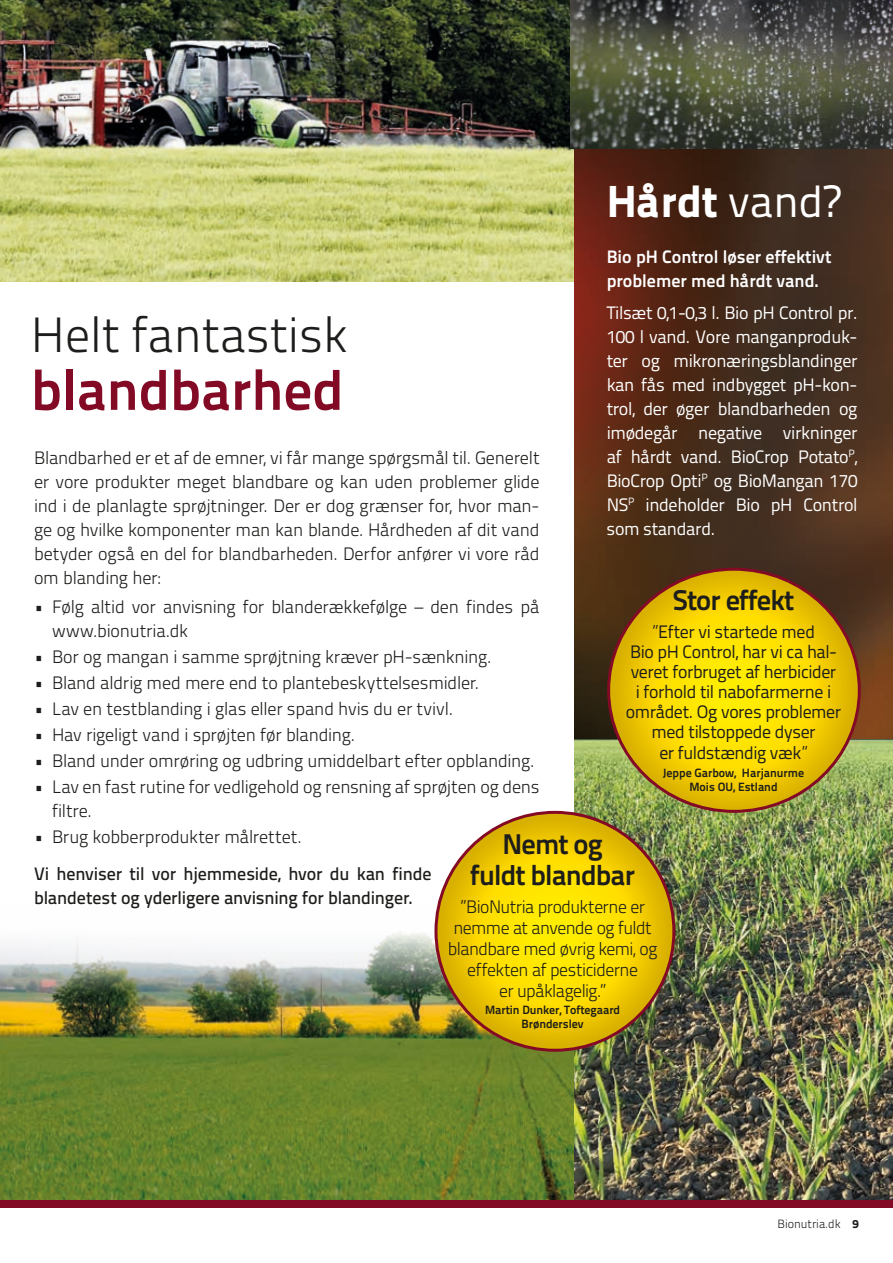
<style>
.page{position:relative;width:893px;height:1263px;background:#fff}
.page>*{position:absolute;margin:0;border:0;box-sizing:border-box;transform-origin:0 0}
.t1{font:700 57px "Titillium Text 22 L";color:#830a24}
.t2{font:300 49.5px "Titillium Text 22 L";color:#1d1d1b}
.t3{font:800 45px "Titillium Text 22 L";color:#fff}
.t4{font:700 28.5px/31.5px "Titillium Text 22 L";letter-spacing:-.03em;color:#1d1d1b;text-align:center}
.t5{font:300 18px/24px "Titillium Text 22 L";letter-spacing:-.015em;color:#1d1d1b}
.t6{font:18px/24px "Titillium Text 22 L";letter-spacing:-.02em;color:#fff;text-align:justify}
.t7{font:18px/20.2px "Titillium Text 22 L";letter-spacing:-.025em;color:#1d1d1b;text-align:center}
.t8{font:500 18px/24px "Titillium Text 22 L";letter-spacing:-.01em;color:#1d1d1b}
.t9{font:700 18px/24px "Titillium Text 22 L";color:#fff}
.t10{font:700 12px/13.5px "Titillium Text 22 L";letter-spacing:-.005em;color:#1d1d1b;text-align:center}
.t11{font:300 12px "Titillium Text 22 L";color:#1d1d1b}
.s1{font-weight:400}
.s2{font-weight:300}
.s3{font-weight:800}
</style>
<div class="page">
<div style="left:0;top:1199px;width:893px;height:9px;background:#830a24"></div>
<img style="left:0;top:906px;width:574px;height:293px">
<img style="left:0;top:0;width:574px;height:281px">
<img style="left:574px;top:149px;width:319px;height:591px">
<img style="left:574px;top:740px;width:319px;height:459px">
<svg style="left:609px;top:569px;width:250px;height:242px;background:#d4b50c"></svg>
<svg style="left:436px;top:812px;width:238px;height:238px;background:#efca00"></svg>
<img style="left:570px;top:0;width:323px;height:149px">
<h3 class="t3" style="left:607px;top:166px;width:236px">Hårdt <span class="s1">vand?</span></h3>
<p class="t9" style="left:607px;top:243px;width:226px">Bio pH Control løser effektivt problemer med hårdt vand.</p>
<p class="t6" style="left:607px;top:300px;width:252px">Tilsæt 0,1-0,3 l. Bio pH Control pr.<br>100 l vand. Vore manganproduk&shy;ter og mikronæringsblandinger kan fås med indbygget pH-kon&shy;trol, der øger blandbarheden og imødegår negative virkninger af hårdt vand. BioCrop Potato<sup>P</sup>, BioCrop Opti<sup>P</sup> og BioMangan 170<br>NS<sup>P</sup> indeholder Bio pH Control som standard.</p>
<h2 class="t2" style="left:31px;top:298px;width:318px">Helt fantastisk</h2>
<h1 class="t1" style="left:31px;top:346px;width:314px">blandbarhed</h1>
<p class="t5" style="left:34px;top:445px;width:507px;text-align:justify">Blandbarhed er et af de emner, vi får mange spørgsmål til. Generelt er vore produkter meget blandbare og kan uden problemer glide ind i de planlagte sprøjtninger. Der er dog grænser for, hvor man&shy;ge og hvilke komponenter man kan blande. Hårdheden af dit vand betyder også en del for blandbarheden. Derfor anfører vi vore råd om blanding her:</p>
<p class="t5" style="left:52px;top:593px;width:489px;text-indent:-18px">• Følg altid vor anvisning for blanderækkefølge – den findes på www.bionutria.dk</p>
<p class="t5" style="left:34px;top:643px;width:459px">• Bor og mangan i samme sprøjtning kræver pH-sænkning.</p>
<p class="t5" style="left:34px;top:669px;width:447px">• Bland aldrig med mere end to plantebeskyttelsesmidler.</p>
<p class="t5" style="left:34px;top:696px;width:421px">• Lav en testblanding i glas eller spand hvis du er tvivl.</p>
<p class="t5" style="left:34px;top:722px;width:323px">• Hav rigeligt vand i sprøjten før blanding.</p>
<p class="t5" style="left:34px;top:748px;width:502px">• Bland under omrøring og udbring umiddelbart efter opblanding.</p>
<p class="t5" style="left:52px;top:774px;width:489px;text-indent:-18px">• Lav en fast rutine for vedligehold og rensning af sprøjten og dens filtre.</p>
<p class="t5" style="left:34px;top:824px;width:269px">• Brug kobberprodukter målrettet.</p>
<p class="t8" style="left:34px;top:861px;width:399px">Vi henviser til vor hjemmeside, hvor du kan finde blandetest og yderligere anvisning for blandinger.</p>
<h3 class="t4" style="left:673px;top:583px;width:123px">Stor effekt</h3>
<p class="t7" style="left:626px;top:620px;width:217px"><span class="s2">”</span>Efter vi startede med<br>Bio pH Control, har vi ca hal&shy;veret forbruget af herbicider<br>i forhold til nabofarmerne i området. Og vores problemer med tilstoppede dyser<br>er fuldstændig væk<span class="s2">”</span></p>
<p class="t10" style="left:663px;top:765px;width:143px">Jeppe Garbow, Harjanurme<br>Mois OU, Estland</p>
<h3 class="t4" style="left:470px;top:826px;width:166px">Nemt og<br>fuldt blandbar</h3>
<p class="t5" style="left:448px;top:895px;width:211px;line-height:21px;text-align:center">”BioNutria produkterne er nemme at anvende og fuldt blandbare med øvrig kemi, og effekten af pesticiderne<br>er upåklagelig.”</p>
<p class="t10" style="left:485px;top:1002px;width:137px">Martin Dunker, Toftegaard<br>Brønderslev</p>
<p class="t11" style="left:777px;top:1215px;width:83px">Bionutria.dk <span class="s3">9</span></p>
</div>
